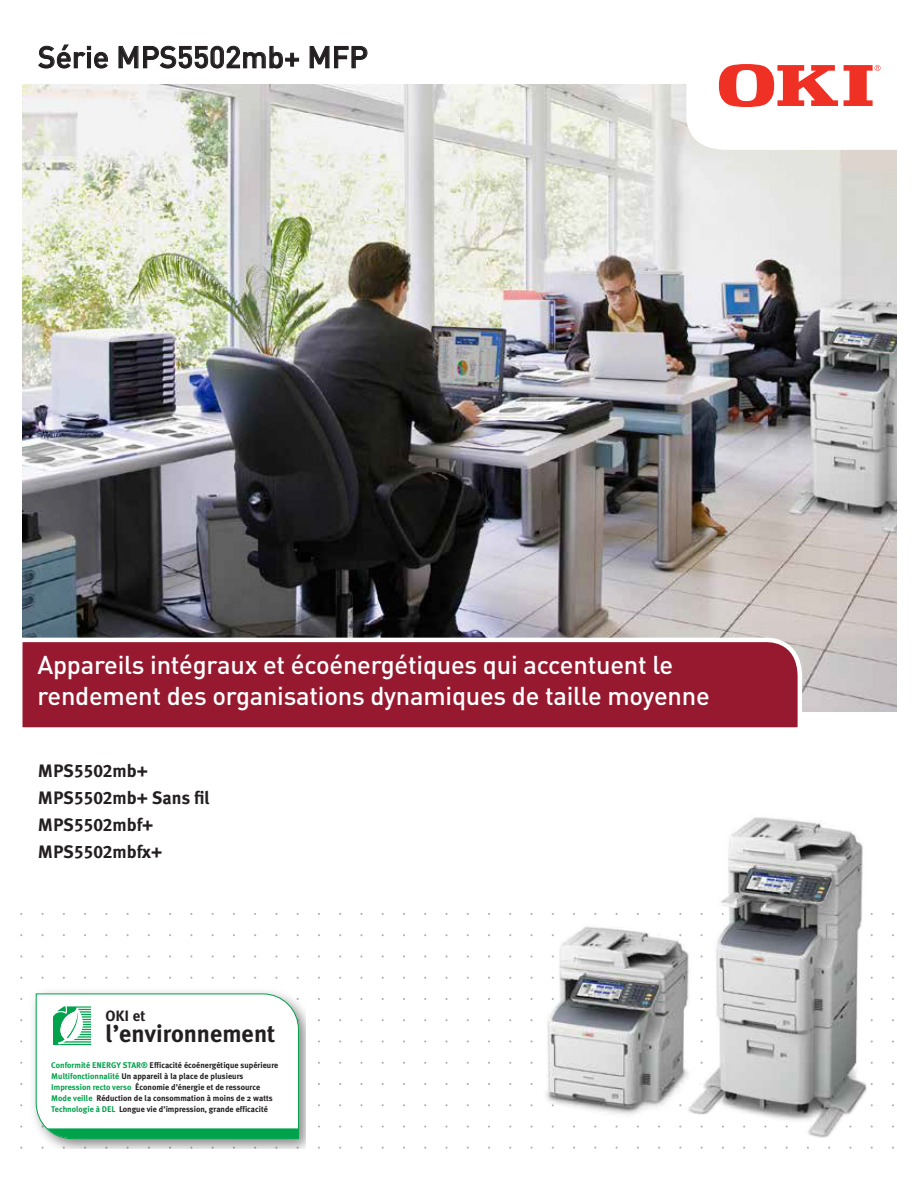
<style>
.page{position:relative;width:918px;height:1188px;background:#fff}
.page>*{position:absolute;margin:0;border:0;box-sizing:border-box;transform-origin:0 0}
.t1{font:500 30px "DIN Pro";color:#231f20}
.t2{font:500 25.5px/30.6px "DIN Pro";letter-spacing:-.01em;color:#fff}
.t3{font:700 24.3px "Meta Plus";color:#231f20}
.t4{font:18px "Meta Plus Bold Caps";color:#231f20}
.t5{font:700 18px "Meta Plus";color:#231f20}
.t6{font:700 15px "Meta Plus";color:#231f20}
.t7{font:700 8.25px/10.8px "Meta Plus";color:#231f20}
.s1{font-family:"Meta Plus";font-weight:700}
.s2{font-family:"Meta Plus Bold Caps";font-weight:400}
.s3{color:#00a24b}
</style>
<div class="page">
<img style="left:22px;top:84px;width:874px;height:627px">
<svg style="left:22px;top:635px;width:782px;height:93px;background:#9c2a3e"></svg>
<svg style="left:684px;top:64px;width:212px;height:86px"></svg>
<svg style="left:38px;top:44px;width:70px;height:25px"></svg>
<svg style="left:119px;top:46px;width:180px;height:23px"></svg>
<svg style="left:310px;top:46px;width:58px;height:22px"></svg>
<img style="left:33px;top:991px;width:273px;height:158px">
<svg style="left:35px;top:993px;width:264px;height:147px"></svg>
<img style="left:546px;top:817px;width:321px;height:321px">
<p class="t1" style="left:38px;top:37px;width:332px">Série MPS5502mb+ MFP</p>
<p class="t2" style="left:37px;top:648px;width:674px">Appareils intégraux et écoénergétiques qui accentuent le rendement des organisations dynamiques de taille moyenne</p>
<p class="t4" style="left:38px;top:761px;width:112px">MPS5502<span class="s1">mb</span>+</p>
<p class="t5" style="left:38px;top:788px;width:174px"><span class="s2">MPS5502</span>mb<span class="s2">+</span> Sans fil</p>
<p class="t4" style="left:38px;top:815px;width:117px">MPS5502<span class="s1">mbf</span>+</p>
<p class="t4" style="left:38px;top:842px;width:126px">MPS5502<span class="s1">mbfx</span>+</p>
<p class="t6" style="left:105px;top:1007px;width:41px">OKI et</p>
<p class="t3" style="left:105px;top:1020px;width:171px">l’environnement</p>
<p class="t7" style="left:51px;top:1060px;width:229px"><span class="s3">Conformité ENERGY STAR®</span> Efficacité écoénergétique supérieure <span class="s3">Multifonctionnalité</span> Un appareil à la place de plusieurs <span class="s3">Impression recto verso</span> Économie d’énergie et de ressource <span class="s3">Mode veille</span> Réduction de la consommation à moins de 2 watts <span class="s3">Technologie à DEL</span> Longue vie d’impression, grande efficacité</p>
</div>
